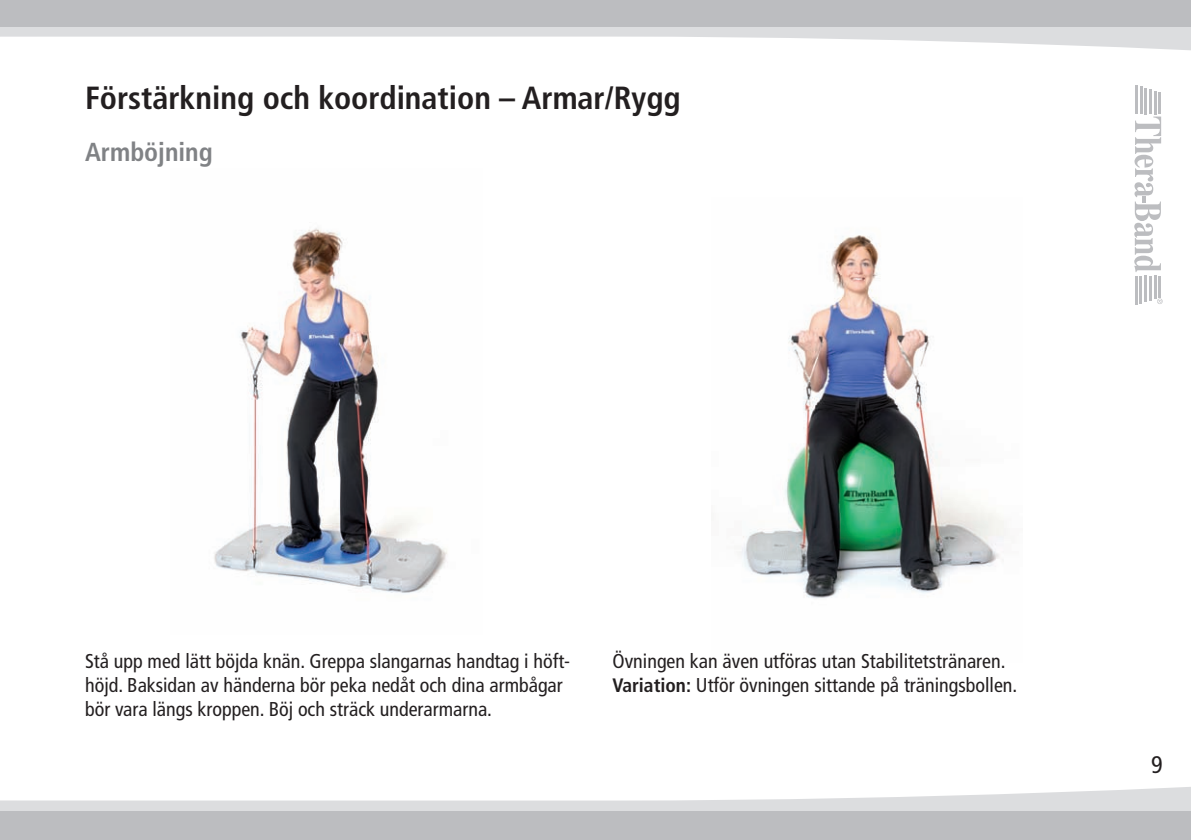
<style>
.page{position:relative;width:1191px;height:840px;background:#fff}
.page>*{position:absolute;margin:0;border:0;box-sizing:border-box;transform-origin:0 0}
.t1{font:700 condensed 32px "Frutiger";color:#231f20}
.t2{font:700 condensed 26px "Frutiger";color:#808285}
.t3{font:condensed 24px "Frutiger";color:#231f20}
.t4{font:condensed 20px/24px "Frutiger";color:#231f20}
.s1{font-weight:700;font-size:19.4px}
</style>
<div class="page">
<hr style="left:1135px;top:85px;width:2px;height:29px;background:#bcbdc0">
<hr style="left:1158px;top:92px;width:3px;height:22px;background:#bcbdc0">
<hr style="left:1154px;top:91px;width:2px;height:23px;background:#bcbdc0">
<hr style="left:1149px;top:89px;width:2px;height:25px;background:#bcbdc0">
<hr style="left:1144px;top:88px;width:3px;height:26px;background:#bcbdc0">
<hr style="left:1139px;top:86px;width:3px;height:28px;background:#bcbdc0">
<hr style="left:1134px;top:276px;width:3px;height:28px;background:#bcbdc0">
<hr style="left:1158px;top:276px;width:3px;height:21px;background:#bcbdc0">
<hr style="left:1153px;top:276px;width:3px;height:23px;background:#bcbdc0">
<hr style="left:1149px;top:276px;width:2px;height:24px;background:#bcbdc0">
<hr style="left:1144px;top:276px;width:3px;height:26px;background:#bcbdc0">
<hr style="left:1139px;top:276px;width:3px;height:27px;background:#bcbdc0">
<svg style="left:1157px;top:298px;width:5px;height:6px"></svg>
<svg style="left:1134px;top:116px;width:27px;height:156px"></svg>
<svg style="left:0;top:787px;width:1191px;height:24px;fill:#dcdddf"></svg>
<svg style="left:0;top:26px;width:1191px;height:25px"></svg>
<div style="left:0;top:811px;width:1191px;height:28px;background:#bcbdc0"></div>
<div style="left:0;top:0;width:1191px;height:26px;background:#bcbdc0"></div>
<img style="left:214px;top:228px;width:233px;height:365px">
<img style="left:739px;top:235px;width:267px;height:364px">
<h1 class="t1" style="left:85px;top:85px;width:597px">Förstärkning och koordination – Armar/Rygg</h1>
<h2 class="t2" style="left:85px;top:142px;width:129px">Armböjning</h2>
<p class="t4" style="left:85px;top:650px;width:486px">Stå upp med lätt böjda knän. Greppa slangarnas handtag i höft&shy;höjd. Baksidan av händerna bör peka nedåt och dina armbågar bör vara längs kroppen. Böj och sträck underarmarna.</p>
<p class="t4" style="left:612px;top:650px;width:406px">Övningen kan även utföras utan Stabilitetstränaren.<br><span class="s1">Variation:</span> Utför övningen sittande på träningsbollen.</p>
<p class="t3" style="left:1151px;top:754px;width:13px">9</p>
</div>
